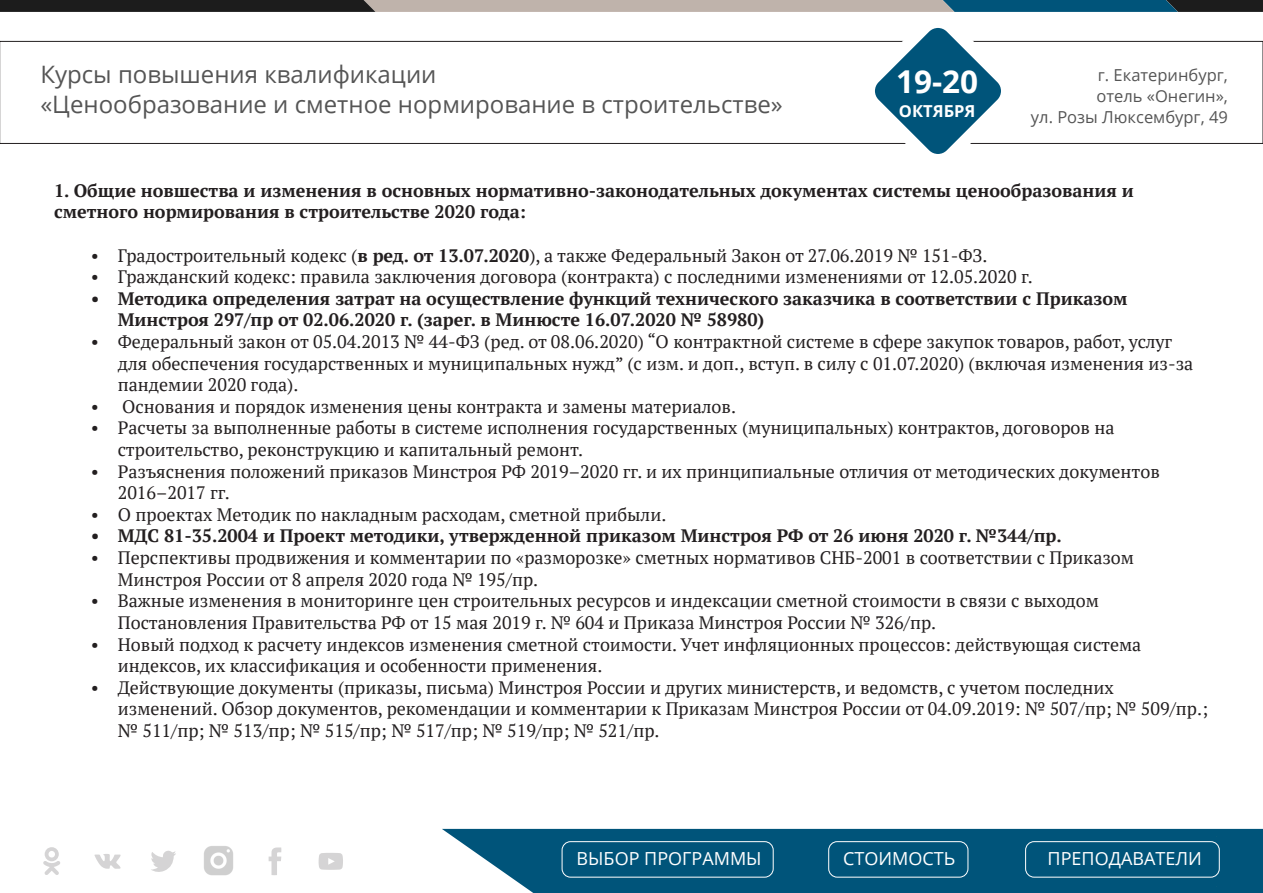
<style>
.page{position:relative;width:1263px;height:893px;background:#fff}
.page>*{position:absolute;margin:0;border:0;box-sizing:border-box;transform-origin:0 0}
.Стиль_абзаца_2{font:700 31.5px "Open Sans";color:#fff}
.Стиль_абзаца_2-2{font:24px/30px "Open Sans";color:#555}
.t1{font:18px/21.6px "PT Serif";color:#231f20}
.t2{font:700 18px/21.6px "PT Serif";color:#231f20}
.t3{font:18px "Open Sans";color:#fff}
.Стиль_абзаца_2-3{font:16.5px "Open Sans";color:#555}
.Стиль_абзаца_2-4{font:700 16.5px "Open Sans";color:#fff}
.s1{font-weight:700}
</style>
<div class="page">
<svg style="left:442px;top:829px;width:821px;height:64px;background:#115f82"></svg>
<img style="left:1216px;top:836px;width:1px;height:50px">
<div style="left:562px;top:841px;width:211px;height:36px;border:1px solid #fff;border-radius:9px"></div>
<svg style="left:43px;top:847px;width:17px;height:28px"></svg>
<svg style="left:94px;top:854px;width:27px;height:15px"></svg>
<svg style="left:151px;top:850px;width:25px;height:22px"></svg>
<svg style="left:268px;top:847px;width:14px;height:28px"></svg>
<svg style="left:318px;top:853px;width:25px;height:17px"></svg>
<img style="left:204px;top:846px;width:29px;height:30px">
<div style="left:828px;top:841px;width:140px;height:36px;border:1px solid #fff;border-radius:9px"></div>
<svg style="left:0;top:0;width:1263px;height:154px"></svg>
<div style="left:1025px;top:841px;width:195px;height:36px;border:1px solid #fff;border-radius:9px"></div>
<p class="Стиль_абзаца_2-2" style="left:40px;top:60px;width:744px">Курсы повышения квалификации<br>«Ценообразование и сметное нормирование в строительстве»</p>
<p class="Стиль_абзаца_2" style="left:896px;top:59px;width:84px">19-20</p>
<p class="Стиль_абзаца_2-4" style="left:899px;top:99px;width:78px">ОКТЯБРЯ</p>
<p class="Стиль_абзаца_2-3" style="left:1098px;top:66px;width:132px">г. Екатеринбург,</p>
<p class="Стиль_абзаца_2-3" style="left:1096px;top:87px;width:133px">отель «Онегин»,</p>
<p class="Стиль_абзаца_2-3" style="left:1031px;top:108px;width:198px">ул. Розы Люксембург, 49</p>
<p class="t2" style="left:54px;top:179px;width:1081px">1. Общие новшества и изменения в основных нормативно-законодательных документах системы ценообразования и сметного нормирования в строительстве 2020 года:</p>
<p class="t1" style="left:91px;top:244px;width:898px">• Градостроительный кодекс (<span class="s1">в ред. от 13.07.2020</span>), а также Федеральный Закон от 27.06.2019 № 151-ФЗ.</p>
<p class="t1" style="left:91px;top:266px;width:943px">• Гражданский кодекс: правила заключения договора (контракта) с последними изменениями от 12.05.2020 г.</p>
<p class="t2" style="left:118px;top:287px;width:1011px;text-indent:-27px">• Методика определения затрат на осуществление функций технического заказчика в соответствии с Приказом<br>Минстроя 297/пр от 02.06.2020 г. (зарег. в Минюсте 16.07.2020 № 58980)</p>
<p class="t1" style="left:118px;top:331px;width:1077px;text-indent:-27px">• Федеральный закон от 05.04.2013 № 44-ФЗ (ред. от 08.06.2020) “О контрактной системе в сфере закупок товаров, работ, услуг для обеспечения государственных и муниципальных нужд” (с изм. и доп., вступ. в силу с 01.07.2020) (включая изменения из-за пандемии 2020 года).</p>
<p class="t1" style="left:91px;top:395px;width:647px">• Основания и порядок изменения цены контракта и замены материалов.</p>
<p class="t1" style="left:118px;top:417px;width:998px;text-indent:-27px">• Расчеты за выполненные работы в системе исполнения государственных (муниципальных) контрактов, договоров на строительство, реконструкцию и капитальный ремонт.</p>
<p class="t1" style="left:118px;top:460px;width:1044px;text-indent:-27px">• Разъяснения положений приказов Минстроя РФ 2019–2020 гг. и их принципиальные отличия от методических документов<br>2016–2017 гг.</p>
<p class="t1" style="left:91px;top:503px;width:577px">• О проектах Методик по накладным расходам, сметной прибыли.</p>
<p class="t2" style="left:91px;top:525px;width:972px">• МДС 81-35.2004 и Проект методики, утвержденной приказом Минстроя РФ от 26 июня 2020 г. №344/пр.</p>
<p class="t1" style="left:118px;top:547px;width:1018px;text-indent:-27px">• Перспективы продвижения и комментарии по «разморозке» сметных нормативов СНБ-2001 в соответствии с Приказом<br>Минстроя России от 8 апреля 2020 года № 195/пр.</p>
<p class="t1" style="left:118px;top:590px;width:983px;text-indent:-27px">• Важные изменения в мониторинге цен строительных ресурсов и индексации сметной стоимости в связи с выходом<br>Постановления Правительства РФ от 15 мая 2019 г. № 604 и Приказа Минстроя России № 326/пр.</p>
<p class="t1" style="left:118px;top:633px;width:1025px;text-indent:-27px">• Новый подход к расчету индексов изменения сметной стоимости. Учет инфляционных процессов: действующая система индексов, их классификация и особенности применения.</p>
<p class="t1" style="left:118px;top:676px;width:1092px;text-indent:-27px">• Действующие документы (приказы, письма) Минстроя России и других министерств, и ведомств, с учетом последних изменений. Обзор документов, рекомендации и комментарии к Приказам Минстроя России от 04.09.2019: № 507/пр; № 509/пр.; № 511/пр; № 513/пр; № 515/пр; № 517/пр; № 519/пр; № 521/пр.</p>
<p class="t3" style="left:577px;top:848px;width:187px">ВЫБОР ПРОГРАММЫ</p>
<p class="t3" style="left:843px;top:848px;width:114px">СТОИМОСТЬ</p>
<p class="t3" style="left:1047px;top:848px;width:156px">ПРЕПОДАВАТЕЛИ</p>
</div>
